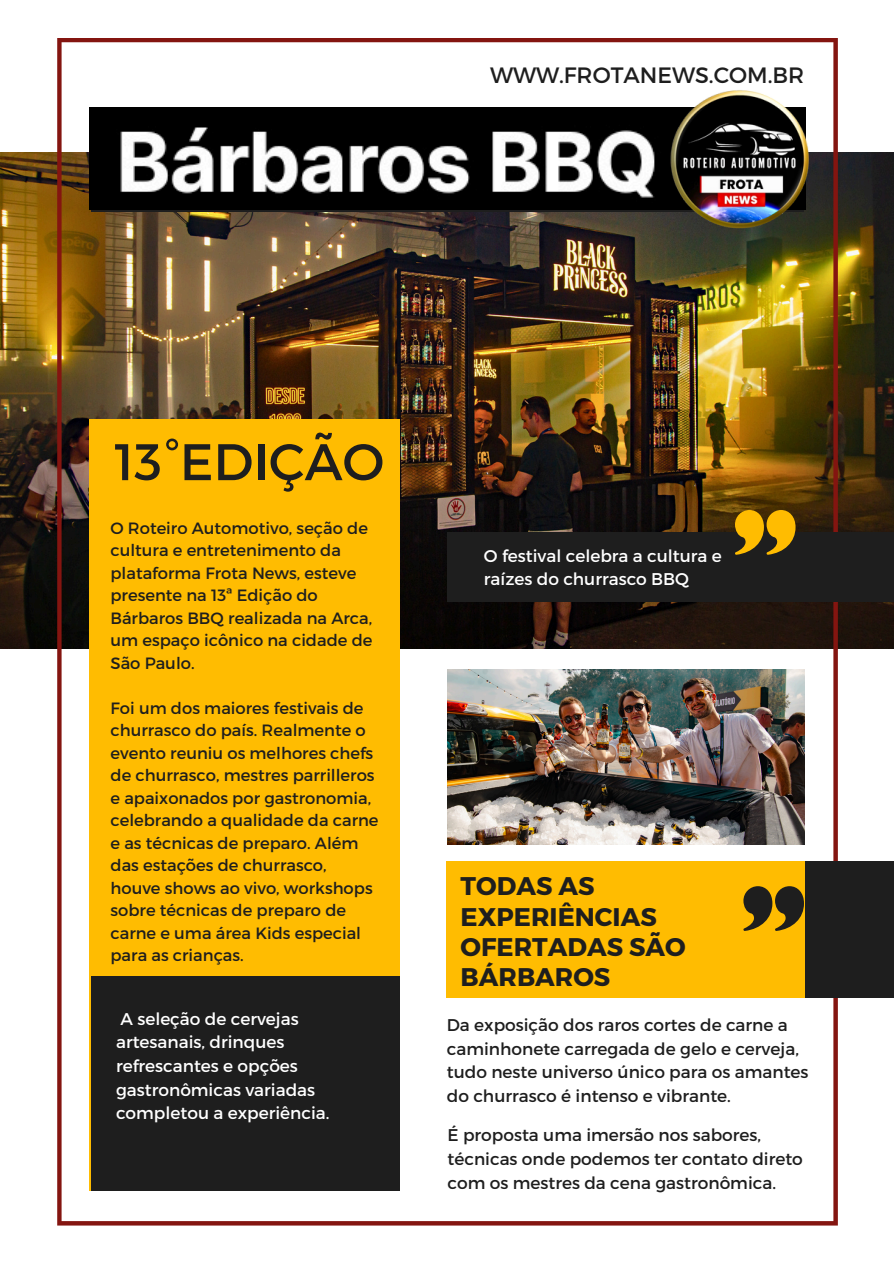
<style>
.page{position:relative;width:894px;height:1264px;background:#fff}
.page>*{position:absolute;margin:0;border:0;box-sizing:border-box;transform-origin:0 0}
.t1{font:51.3px "Montserrat";color:#1e1e1e}
.t2{font:700 25.5px/30.3px "Montserrat";color:#1e1e1e}
.t3{font:22.2px "Montserrat";color:#1e1e1e}
.t4{font:16.95px/23.7px "Montserrat";color:#1e1e1e}
.t5{font:16.95px/23.7px "Montserrat";color:#fff}
.t6{font:16.35px/22.5px "Montserrat";color:#1e1e1e}
</style>
<div class="page">
<img style="left:0;top:153px;width:893px;height:495px">
<img style="left:57px;top:38px;width:780px;height:1187px">
<img style="left:447px;top:669px;width:357px;height:175px">
<div style="left:89px;top:419px;width:311px;height:771px;background:#ffbc01"></div>
<div style="left:446px;top:861px;width:447px;height:137px;background:#ffbc01"></div>
<div style="left:446px;top:532px;width:447px;height:70px;background:#1e1e1e"></div>
<div style="left:91px;top:976px;width:308px;height:214px;background:#1e1e1e"></div>
<div style="left:804px;top:861px;width:89px;height:137px;background:#1e1e1e"></div>
<svg style="left:734px;top:510px;width:61px;height:45px"></svg>
<img style="left:89px;top:107px;width:552px;height:103px">
<img style="left:641px;top:78px;width:186px;height:162px">
<svg style="left:743px;top:886px;width:60px;height:45px"></svg>
<p class="t3" style="left:490px;top:61px;width:315px">WWW.FROTANEWS.COM.BR</p>
<p class="t1" style="left:114px;top:428px;width:271px">13°EDIÇÃO</p>
<p class="t6" style="left:110px;top:516px;width:263px">O Roteiro Automotivo, seção de cultura e entretenimento da plataforma Frota News, esteve presente na 13ª Edição do<br>Bárbaros BBQ realizada na Arca, um espaço icônico na cidade de<br>São Paulo.</p>
<p class="t6" style="left:110px;top:696px;width:269px">Foi um dos maiores festivais de churrasco do país. Realmente o evento reuniu os melhores chefs de churrasco, mestres parrilleros e apaixonados por gastronomia, celebrando a qualidade da carne e as técnicas de preparo. Além das estações de churrasco, houve shows ao vivo, workshops sobre técnicas de preparo de carne e uma área Kids especial para as crianças.</p>
<p class="t5" style="left:116px;top:1006px;width:215px">A seleção de cervejas artesanais, drinques refrescantes e opções gastronômicas variadas completou a experiência.</p>
<p class="t5" style="left:484px;top:543px;width:239px">O festival celebra a cultura e</p>
<p class="t5" style="left:484px;top:566px;width:207px">raízes do churrasco BBQ</p>
<p class="t2" style="left:460px;top:869px;width:226px">TODAS AS<br>EXPERIÊNCIAS<br>OFERTADAS SÃO<br>BÁRBAROS</p>
<h1 class="t4" style="left:446px;top:1012px;width:363px">Da exposição dos raros cortes de carne a caminhonete carregada de gelo e cerveja, tudo neste universo único para os amantes do churrasco é intenso e vibrante.</h1>
<p class="t4" style="left:447px;top:1122px;width:357px">É proposta uma imersão nos sabores, técnicas onde podemos ter contato direto com os mestres da cena gastronômica.</p>
</div>
